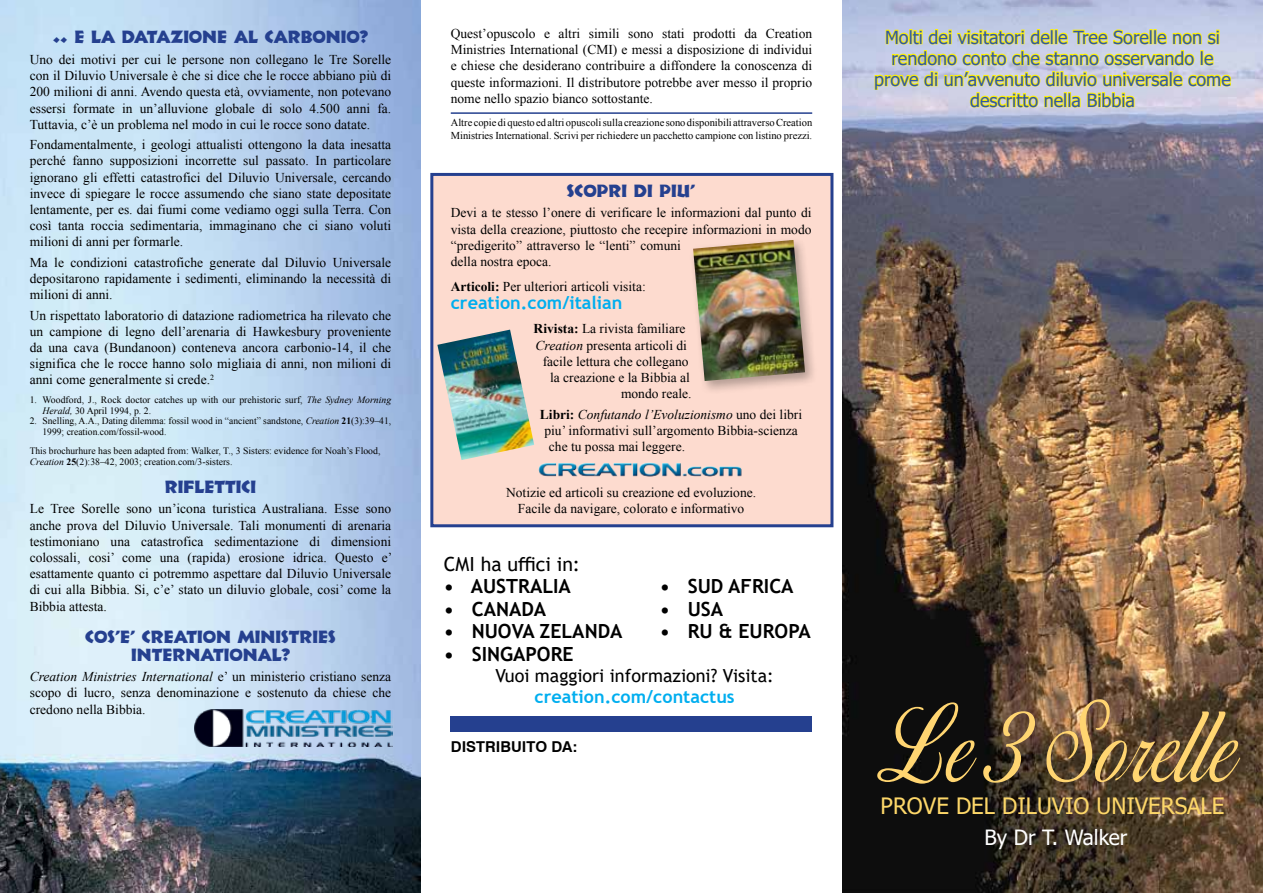
<style>
.page{position:relative;width:1263px;height:893px;background:#fff}
.page>*{position:absolute;margin:0;border:0;box-sizing:border-box;transform-origin:0 0}
.t1{font:108px "OPTI Dianna Script Light Agen";color:#ffd571;scale:.73 1}
.t2{font:22.5px "Tahoma";color:#fdd769}
.t3{font:21px "Tahoma";color:#fff}
.t4{font:700 19.5px "Trebuchet MS";color:#000}
.t5{font:19.5px "Trebuchet MS";color:#000}
.t6{font:18px/21px "Tahoma";color:#3057a7;text-align:center}
.t7{font:18px/18px "Informal 011 BT";color:#25408f;text-align:center}
.t8{font:700 18px "Trebuchet MS";color:#00aeef}
.t9{font:18px "Trebuchet MS";color:#000}
.t10{font:700 15px "Swiss 721 BT";color:#000}
.t11{font:13.5px/16.2px "Times New Roman";color:#000;text-align:justify}
.t12{font:italic 13.5px "Times New Roman";color:#000}
.t13{font:10.5px/12.6px "Times New Roman";color:#000}
.t14{font:9.75px/10.5px "Times New Roman";color:#000}
.s1{font-family:"Kabel IT Cby BT";font-weight:900}
.s2{font-style:italic}
.s3{font-weight:700}
.s4{font-weight:700;font-style:normal}
.s5{font-style:normal}
</style>
<div class="page">
<div style="left:430px;top:173px;width:403px;height:354px;background:#fddbcf;border:3px solid #25408f"></div>
<div style="left:688px;top:235px;width:130px;height:159px;background:#000;opacity:.3"></div>
<img style="left:693px;top:240px;width:112px;height:141px">
<img style="left:0;top:0;width:421px;height:893px">
<div style="left:451px;top:716px;width:361px;height:15px;background:#25408f"></div>
<hr style="left:451px;top:112px;width:361px;height:2px;background:#25408f">
<img style="left:842px;top:0;width:421px;height:893px">
<img style="left:195px;top:709px;width:198px;height:38px">
<img style="left:437px;top:330px;width:97px;height:130px">
<img style="left:539px;top:462px;width:203px;height:14px">
<svg style="left:874px;top:25px;width:358px;height:84px;background:#dad89f"></svg>
<h3 class="t7" style="left:53px;top:28px;width:316px">.. E LA DATAZIONE AL CARBONIO<span class="s1">?</span></h3>
<p class="t11" style="left:30px;top:51px;width:363px">Uno dei motivi per cui le persone non collegano le Tre Sorelle con il Diluvio Universale è che si dice che le rocce abbiano più di 200 milioni di anni. Avendo questa età, ovviamente, non potevano essersi formate in un’alluvione globale di solo 4.500 anni fa.<br>Tuttavia, c’è un problema nel modo in cui le rocce sono datate.</p>
<p class="t11" style="left:30px;top:136px;width:363px">Fondamentalmente, i geologi attualisti ottengono la data inesatta perché fanno supposizioni incorrette sul passato. In particolare ignorano gli effetti catastrofici del Diluvio Universale, cercando invece di spiegare le rocce assumendo che siano state depositate lentamente, per es. dai fiumi come vediamo oggi sulla Terra. Con così tanta roccia sedimentaria, immaginano che ci siano voluti milioni di anni per formarle.</p>
<p class="t11" style="left:30px;top:254px;width:363px">Ma le condizioni catastrofiche generate dal Diluvio Universale depositarono rapidamente i sedimenti, eliminando la necessità di milioni di anni.</p>
<p class="t11" style="left:30px;top:307px;width:363px">Un rispettato laboratorio di datazione radiometrica ha rilevato che un campione di legno dell’arenaria di Hawkesbury proveniente da una cava (Bundanoon) conteneva ancora carbonio-14, il che significa che le rocce hanno solo migliaia di anni, non milioni di anni come generalmente si crede.<sup>2</sup></p>
<p class="t14" style="left:43px;top:395px;width:350px;text-indent:-13px">1. Woodford, J., Rock doctor catches up with our prehistoric surf, <span class="s2">The Sydney Morning<br>Herald,</span> 30 April 1994, p. 2.</p>
<p class="t14" style="left:43px;top:416px;width:350px;text-indent:-13px">2. Snelling, A.A., Dating dilemma: fossil wood in “ancient” sandstone, <span class="s2">Creation</span> <span class="s3">21</span>(3):39–41,<br>1999; creation.com/fossil-wood.</p>
<p class="t14" style="left:30px;top:445px;width:352px">This brochurhure has been adapted from: Walker, T., 3 Sisters: evidence for Noah’s Flood,<br><span class="s2">Creation</span> <span class="s3">25</span>(2):38–42, 2003; creation.com/3-sisters.</p>
<h3 class="t7" style="left:165px;top:477px;width:93px">RIFLETTICI</h3>
<p class="t11" style="left:30px;top:501px;width:364px">Le Tree Sorelle sono un’icona turistica Australiana. Esse sono anche prova del Diluvio Universale. Tali monumenti di arenaria testimoniano una catastrofica sedimentazione di dimensioni colossali, cosi’ come una (rapida) erosione idrica. Questo e’ esattamente quanto ci potremmo aspettare dal Diluvio Universale di cui alla Bibbia. Si, c’e’ stato un diluvio globale, cosi’ come la Bibbia attesta.</p>
<h3 class="t7" style="left:85px;top:627px;width:252px">COS’E’ CREATION MINISTRIES<br>INTERNATIONAL<span class="s1">?</span></h3>
<p class="t11" style="left:30px;top:668px;width:363px"><span class="s2">Creation Ministries International</span> e’ un ministerio cristiano senza scopo di lucro, senza denominazione e sostenuto da chiese che credono nella Bibbia.</p>
<p class="t11" style="left:451px;top:25px;width:363px">Quest’opuscolo e altri simili sono stati prodotti da Creation Ministries International (CMI) e messi a disposizione di individui e chiese che desiderano contribuire a diffondere la conoscenza di queste informazioni. Il distributore potrebbe aver messo il proprio nome nello spazio bianco sottostante.</p>
<p class="t13" style="left:451px;top:116px;width:363px">Altre copie di questo ed altri opuscoli sulla creazione sono disponibili attraverso Creation<br>Ministries International. Scrivi per richiedere un pacchetto campione con listino prezzi.</p>
<h3 class="t7" style="left:567px;top:181px;width:130px">SCOPRI DI PIU’</h3>
<p class="t11" style="left:451px;top:205px;width:362px;text-align:left">Devi a te stesso l’onere di verificare le informazioni dal punto di vista della creazione, piuttosto che recepire informazioni in modo “predigerito” attraverso le “lenti” comuni<br>della nostra epoca.</p>
<p class="t11" style="left:451px;top:278px;width:196px"><span class="s3">Articoli:</span> Per ulteriori articoli visita:</p>
<h3 class="t8" style="left:451px;top:291px;width:173px">creation.com/italian</h3>
<p class="t11" style="left:534px;top:321px;width:153px"><span class="s3">Rivista:</span> La rivista familiare</p>
<p class="t11" style="left:536px;top:337px;width:153px"><span class="s2">Creation</span> presenta articoli di</p>
<p class="t11" style="left:543px;top:353px;width:147px">facile lettura che collegano</p>
<p class="t11" style="left:550px;top:369px;width:141px">la creazione e la Bibbia al</p>
<p class="t11" style="left:621px;top:385px;width:72px">mondo reale.</p>
<p class="t12" style="left:540px;top:405px;width:264px"><span class="s4">Libri:</span> Confutando l’Evoluzionismo <span class="s5">uno dei libri</span></p>
<p class="t11" style="left:544px;top:422px;width:255px">piu’ informativi sull’argomento Bibbia-scienza</p>
<p class="t11" style="left:549px;top:438px;width:138px">che tu possa mai leggere.</p>
<p class="t11" style="left:506px;top:484px;width:252px;text-align:center">Notizie ed articoli su creazione ed evoluzione.<br>Facile da navigare, colorato e informativo</p>
<h3 class="t5" style="left:444px;top:551px;width:138px">CMI ha uffici in:</h3>
<h3 class="t4" style="left:444px;top:574px;width:129px">• AUSTRALIA</h3>
<h3 class="t4" style="left:660px;top:574px;width:135px">• SUD AFRICA</h3>
<h3 class="t4" style="left:444px;top:596px;width:104px">• CANADA</h3>
<h3 class="t4" style="left:660px;top:596px;width:65px">• USA</h3>
<h3 class="t4" style="left:444px;top:619px;width:180px">• NUOVA ZELANDA</h3>
<h3 class="t4" style="left:660px;top:619px;width:152px">• RU &amp; EUROPA</h3>
<h3 class="t4" style="left:444px;top:641px;width:131px">• SINGAPORE</h3>
<h3 class="t9" style="left:495px;top:664px;width:280px">Vuoi maggiori informazioni? Visita:</h3>
<h3 class="t8" style="left:535px;top:685px;width:202px">creation.com/contactus</h3>
<p class="t10" style="left:451px;top:737px;width:128px">DISTRIBUITO DA:</p>
<h3 class="t6" style="left:874px;top:27px;width:358px">Molti dei visitatori delle Tree Sorelle non si rendono conto che stanno osservando le prove di un’avvenuto diluvio universale come descritto nella Bibbia</h3>
<h1 class="t1" style="left:873px;top:671px;width:494px">Le 3 Sorelle</h1>
<h2 class="t2" style="left:881px;top:791px;width:345px">PROVE DEL DILUVIO UNIVERSALE</h2>
<h3 class="t3" style="left:984px;top:824px;width:145px">By Dr T. Walker</h3>
</div>
